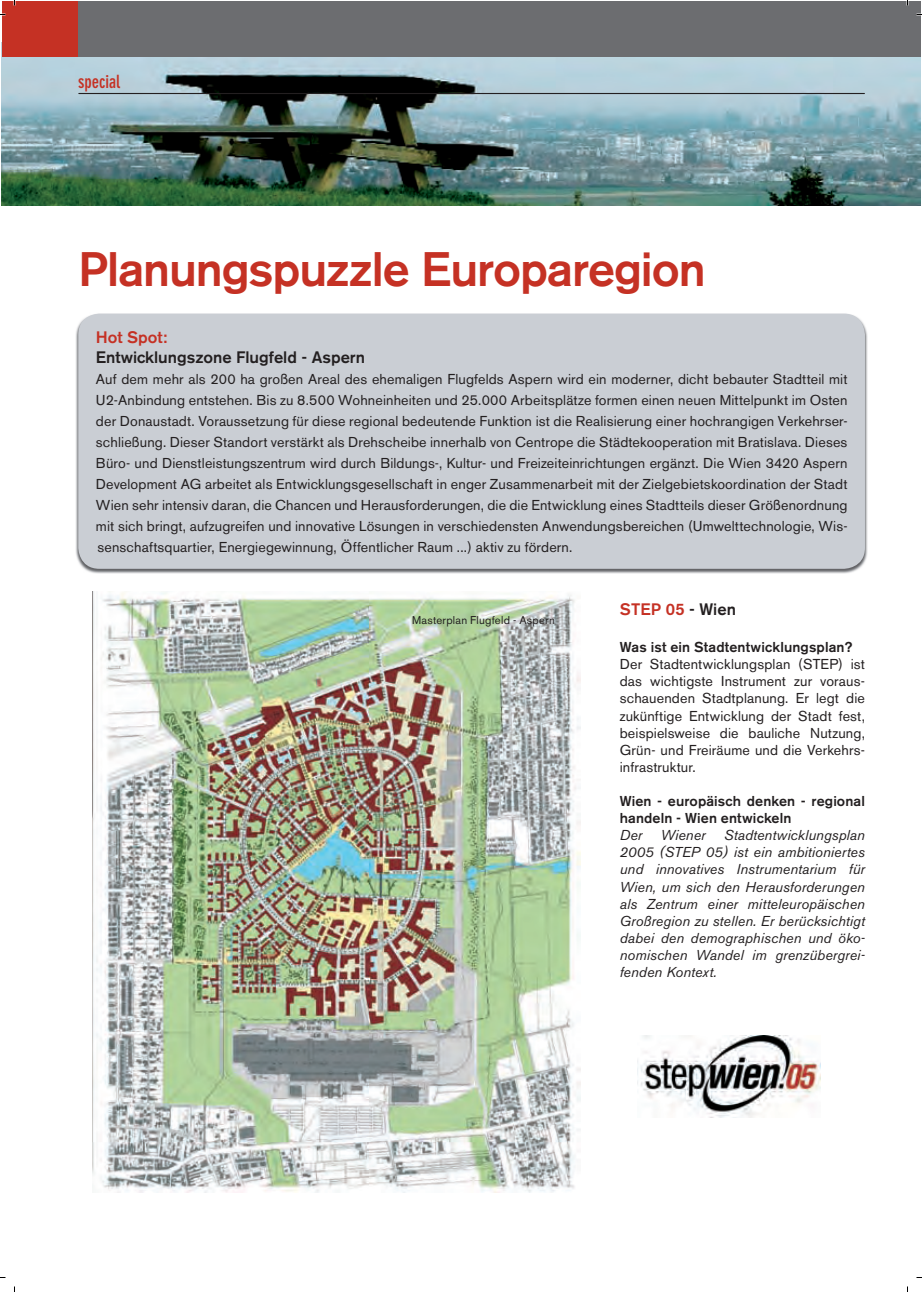
<style>
.page{position:relative;width:922px;height:1292px;background:#fff}
.page>*{position:absolute;margin:0;border:0;box-sizing:border-box;transform-origin:0 0}
.t1{font:500 48px "Akzidenz Grotesk BE";letter-spacing:-.025em;color:#c53124}
.t2{font:700 condensed 18px "DIN Neuzeit Grotesk";color:#c53124}
.t3{font:500 16.5px/19.8px "Akzidenz Grotesk BE";color:#231f20}
.t4{font:500 16.5px "Akzidenz Grotesk BE";letter-spacing:.005em;color:#c53124}
.t5{font:14.25px/21px "Akzidenz Grotesk BE";letter-spacing:.01em;color:#231f20}
.t6{font:italic 14.25px/17.1px "Akzidenz Grotesk BE";letter-spacing:.005em;color:#231f20;text-align:justify}
.t7{font:500 14.25px/17.1px "Akzidenz Grotesk BE";letter-spacing:.01em;color:#231f20}
.t8{font:11.25px "Akzidenz Grotesk BE";letter-spacing:.02em;color:#231f20}
.s1{color:#c53124}
.s2{color:#231f20}
.s3{font-weight:500}
.s4{font-weight:400;font-style:italic}
</style>
<div class="page">
<img style="left:75px;top:313px;width:793px;height:261px">
<div style="left:78px;top:314px;width:787px;height:255px;background:#caced4;border-radius:21px"></div>
<img style="left:640px;top:1035px;width:180px;height:83px">
<img style="left:92px;top:591px;width:488px;height:602px">
<img style="left:2px;top:57px;width:918px;height:148px">
<hr style="left:79px;top:93px;width:785px;height:1px;background:#231f20">
<div style="left:2px;top:2px;width:918px;height:55px;background:#c53124"></div>
<div style="left:78px;top:2px;width:842px;height:55px;background:#6c6d70"></div>
<p class="t2" style="left:78px;top:71px;width:43px">special</p>
<p class="t1" style="left:78px;top:239px;width:629px">Planungspuzzle Europaregion</p>
<p class="t3" style="left:96px;top:327px;width:271px"><span class="s1">Hot Spot:<br></span>Entwicklungszone Flugfeld - Aspern</p>
<p class="t5" style="left:96px;top:368px;width:753px;text-align:justify">Auf dem mehr als 200 ha großen Areal des ehemaligen Flugfelds Aspern wird ein moderner, dicht bebauter Stadtteil mit U2-Anbindung entstehen. Bis zu 8.500 Wohneinheiten und 25.000 Arbeitsplätze formen einen neuen Mittelpunkt im Osten der Donaustadt. Voraussetzung für diese regional bedeutende Funktion ist die Realisierung einer hochrangigen Verkehrser&shy;schließung. Dieser Standort verstärkt als Drehscheibe innerhalb von Centrope die Städtekooperation mit Bratislava. Dieses Büro- und Dienstleistungszentrum wird durch Bildungs-, Kultur- und Freizeiteinrichtungen ergänzt. Die Wien 3420 Aspern Development AG arbeitet als Entwicklungsgesellschaft in enger Zusammenarbeit mit der Zielgebietskoordination der Stadt Wien sehr intensiv daran, die Chancen und Herausforderungen, die die Entwicklung eines Stadtteils dieser Größenordnung mit sich bringt, aufzugreifen und innovative Lösungen in verschiedensten Anwendungsbereichen (Umwelttechnologie, Wis&shy;senschaftsquartier, Energiegewinnung, Öffentlicher Raum ...) aktiv zu fördern.</p>
<p class="t8" style="left:412px;top:613px;width:144px">Masterplan Flugfeld - Aspern</p>
<p class="t4" style="left:620px;top:599px;width:118px">STEP 05 <span class="s2">- Wien</span></p>
<p class="t5" style="left:620px;top:639px;width:247px;line-height:17.1px"><span class="s3">Was ist ein Stadtentwicklungsplan?<br></span>Der Stadtentwicklungsplan (STEP) ist das wichtigste Instrument zur voraus&shy;schauenden Stadtplanung. Er legt die zukünftige Entwicklung der Stadt fest, beispielsweise die bauliche Nutzung, Grün- und Freiräume und die Verkehrs&shy;infrastruktur.</p>
<p class="t7" style="left:620px;top:792px;width:247px">Wien - europäisch denken - regional handeln - Wien entwickeln<br><span class="s4">Der</span></p>
<p class="t6" style="left:620px;top:827px;width:247px;text-indent:104px">Stadtentwicklungsplan 2005 (STEP 05) ist ein ambitioniertes und innovatives Instrumentarium für Wien, um sich den Herausforderungen als Zentrum einer mitteleuropäischen Großregion zu stellen. Er berücksichtigt dabei den demographischen und öko&shy;nomischen Wandel im grenzübergrei&shy;fenden Kontext.</p>
<p class="t6" style="left:661px;top:827px;width:47px">Wiener</p>
</div>
